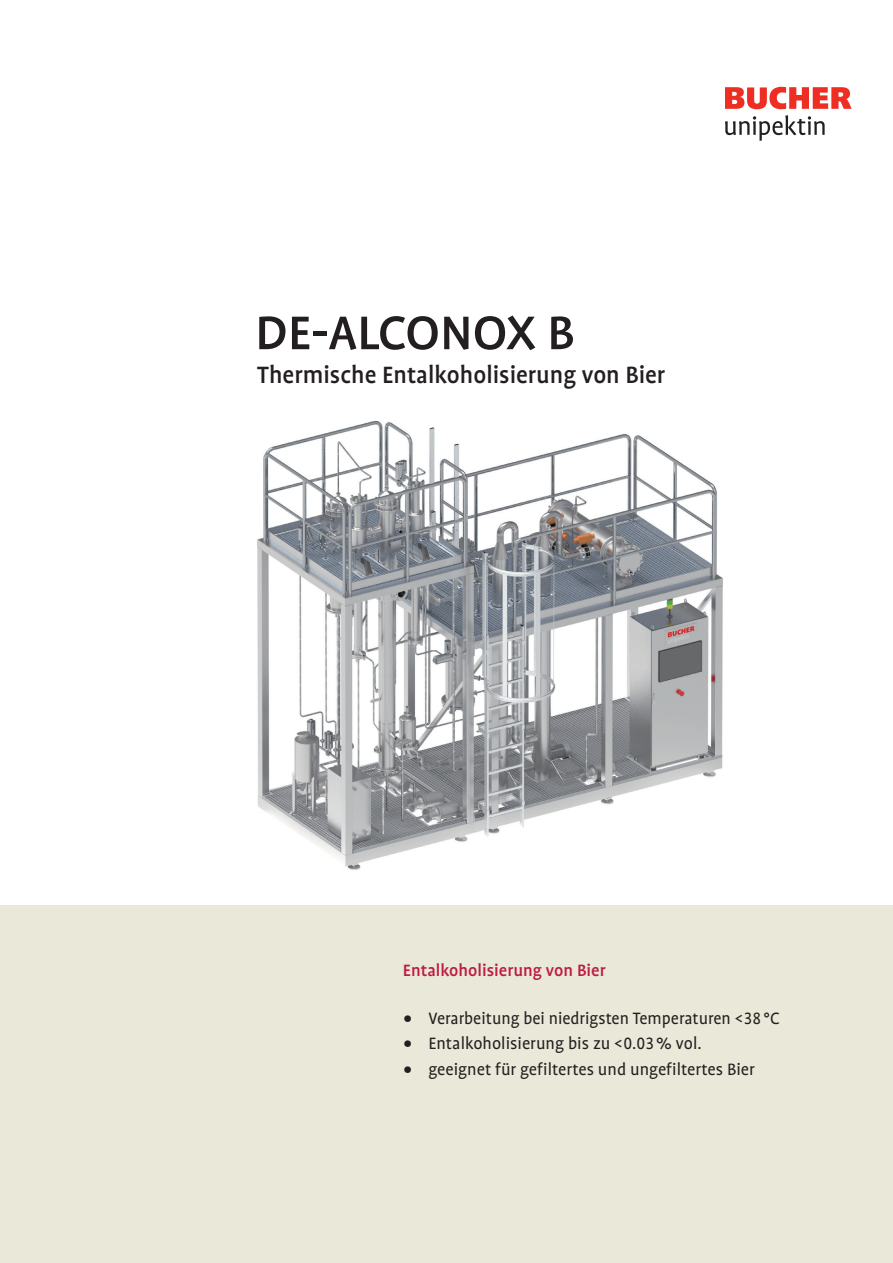
<style>
.page{position:relative;width:893px;height:1263px;background:#fff}
.page>*{position:absolute;margin:0;border:0;box-sizing:border-box;transform-origin:0 0}
.t1{font:500 54px "Bucher Profile";color:#231f20}
.t2{font:500 27px "Bucher Profile";color:#231f20}
.t3{font:18.75px "Bucher Profile";color:#231f20}
.t4{font:500 18.75px "Bucher Profile";color:#be1b40}
.s1{font-size:28.5px}
</style>
<div class="page">
<div style="left:0;top:906px;width:893px;height:357px;background:#e9e8d9"></div>
<svg style="left:725px;top:87px;width:127px;height:22px"></svg>
<svg style="left:725px;top:115px;width:100px;height:26px"></svg>
<img style="left:257px;top:420px;width:466px;height:450px">
<h1 class="t1" style="left:255px;top:305px;width:321px">DE-ALCONOX B</h1>
<h2 class="t2" style="left:257px;top:361px;width:410px">Thermische Entalkoholisierung von Bier</h2>
<p class="t4" style="left:403px;top:960px;width:204px">Entalkoholisierung von Bier</p>
<p class="t3" style="left:403px;top:1008px;width:378px"><span class="s1">•</span> Verarbeitung bei niedrigsten Temperaturen &lt;38 °C</p>
<p class="t3" style="left:403px;top:1034px;width:300px"><span class="s1">•</span> Entalkoholisierung bis zu &lt;0.03 % vol.</p>
<p class="t3" style="left:403px;top:1059px;width:353px"><span class="s1">•</span> geeignet für gefiltertes und ungefiltertes Bier</p>
</div>
